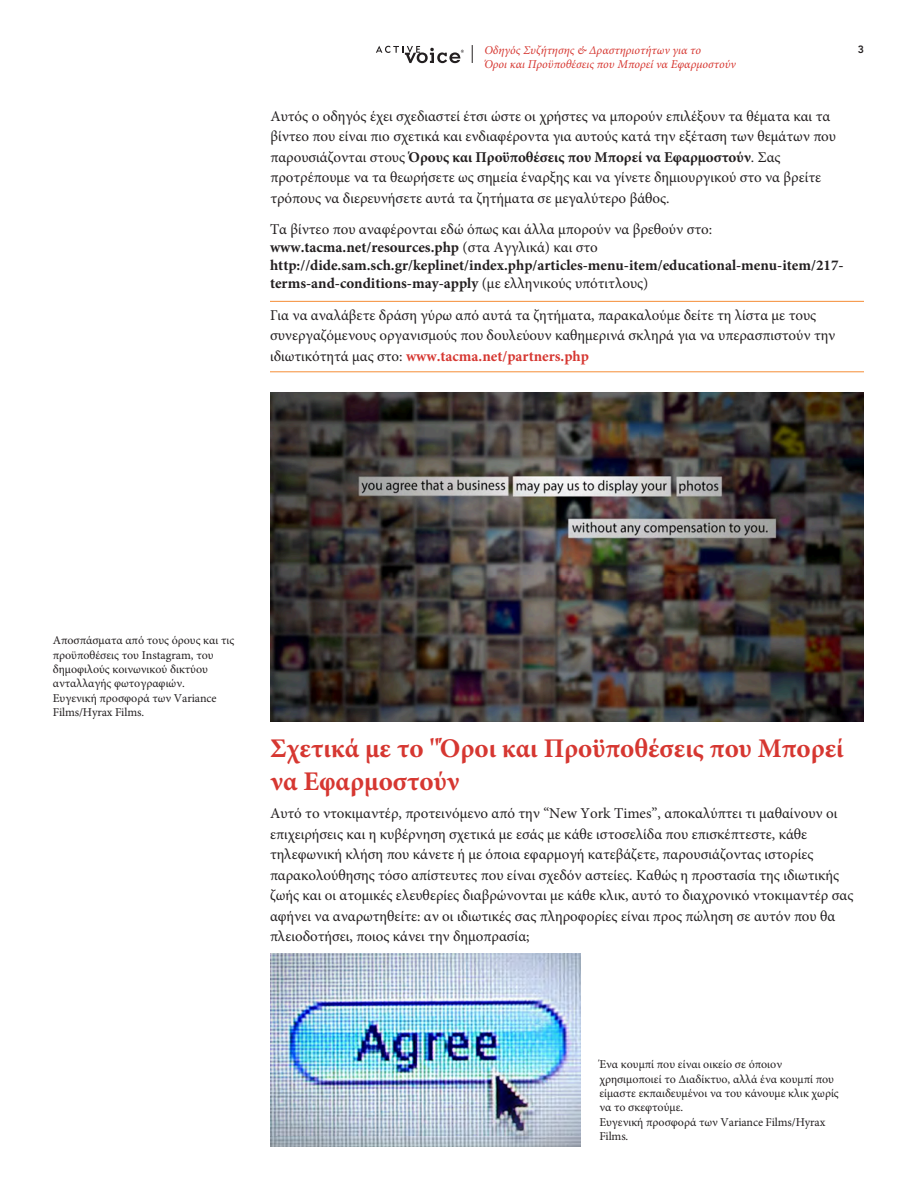
<style>
.page{position:relative;width:918px;height:1188px;background:#fff}
.page>*{position:absolute;margin:0;border:0;box-sizing:border-box;transform-origin:0 0}
.head_1{font:700 27px/32.4px "Minion Pro";color:#d63731}
.text{font:15px/20.5px "Minion Pro";color:#231f20}
.text-2{font:700 15px/18px "Minion Pro";color:#231f20}
.photo_caption{font:12px/14.4px "Minion Pro";color:#231f20}
.t1{font:italic 12px "Minion Pro";color:#d63731}
.t2{font:800 10.5px "Avenir";color:#231f20}
.s1{font-weight:700}
.s2{font-weight:400}
.s3{font-weight:700;color:#d63731}
</style>
<div class="page">
<svg style="left:376px;top:46px;width:88px;height:17px"></svg>
<svg style="left:472px;top:45px;width:1px;height:18px"></svg>
<img style="left:270px;top:392px;width:594px;height:330px">
<img style="left:270px;top:953px;width:311px;height:194px">
<hr style="left:270px;top:301px;width:594px;height:1px;background:#f58d36">
<hr style="left:270px;top:371px;width:594px;height:1px;background:#f58d36">
<p class="t1" style="left:484px;top:42px;width:218px">Οδηγός Συζήτησης &amp; Δραστηριοτήτων για το</p>
<p class="t2" style="left:858px;top:43px;width:8px">3</p>
<p class="t1" style="left:484px;top:56px;width:253px">Όροι και Προϋποθέσεις που Μπορεί να Εφαρμοστούν</p>
<p class="text" style="left:270px;top:106px;width:567px">Αυτός ο οδηγός έχει σχεδιαστεί έτσι ώστε οι χρήστες να μπορούν επιλέξουν τα θέματα και τα βίντεο που είναι πιο σχετικά και ενδιαφέροντα για αυτούς κατά την εξέταση των θεμάτων που παρουσιάζονται στους <span class="s1">Όρους και Προϋποθέσεις που Μπορεί να Εφαρμοστούν</span>. Σας προτρέπουμε να τα θεωρήσετε ως σημεία έναρξης και να γίνετε δημιουργικού στο να βρείτε τρόπους να διερευνήσετε αυτά τα ζητήματα σε μεγαλύτερο βάθος.</p>
<p class="text-2" style="left:270px;top:220px;width:575px"><span class="s2">Τα βίντεο που αναφέρονται εδώ όπως και άλλα μπορούν να βρεθούν στο: </span>www.tacma.net/resources.php <span class="s2">(στα Αγγλικά) και στο </span>http://dide.sam.sch.gr/keplinet/index.php/articles-menu-item/educational-menu-item/217- terms-and-conditions-may-apply <span class="s2">(με ελληνικούς υπότιτλους)</span></p>
<p class="text" style="left:270px;top:305px;width:567px">Για να αναλάβετε δράση γύρω από αυτά τα ζητήματα, παρακαλούμε δείτε τη λίστα με τους συνεργαζόμενους οργανισμούς που δουλεύουν καθημερινά σκληρά για να υπερασπιστούν την ιδιωτικότητά μας στο: <span class="s3">www.tacma.net/partners.php</span></p>
<p class="photo_caption" style="left:53px;top:633px;width:183px">Αποσπάσματα από τους όρους και τις προϋποθέσεις του Instagram, του δημοφιλούς κοινωνικού δικτύου ανταλλαγής φωτογραφιών.<br>Ευγενική προσφορά των Variance<br>Films/Hyrax Films.</p>
<p class="head_1" style="left:270px;top:732px;width:575px">Σχετικά με το "Όροι και Προϋποθέσεις που Μπορεί να Εφαρμοστούν</p>
<p class="text" style="left:270px;top:803px;width:585px">Αυτό το ντοκιμαντέρ, προτεινόμενο από την “New York Times”, αποκαλύπτει τι μαθαίνουν οι επιχειρήσεις και η κυβέρνηση σχετικά με εσάς με κάθε ιστοσελίδα που επισκέπτεστε, κάθε τηλεφωνική κλήση που κάνετε ή με όποια εφαρμογή κατεβάζετε, παρουσιάζοντας ιστορίες παρακολούθησης τόσο απίστευτες που είναι σχεδόν αστείες. Καθώς η προστασία της ιδιωτικής ζωής και οι ατομικές ελευθερίες διαβρώνονται με κάθε κλικ, αυτό το διαχρονικό ντοκιμαντέρ σας αφήνει να αναρωτηθείτε: αν οι ιδιωτικές σας πληροφορίες είναι προς πώληση σε αυτόν που θα πλειοδοτήσει, ποιος κάνει την δημοπρασία;</p>
<p class="photo_caption" style="left:599px;top:1057px;width:241px">Ένα κουμπί που είναι οικείο σε όποιον χρησιμοποιεί το Διαδίκτυο, αλλά ένα κουμπί που είμαστε εκπαιδευμένοι να του κάνουμε κλικ χωρίς να το σκεφτούμε.<br>Ευγενική προσφορά των Variance Films/Hyrax Films.</p>
</div>
